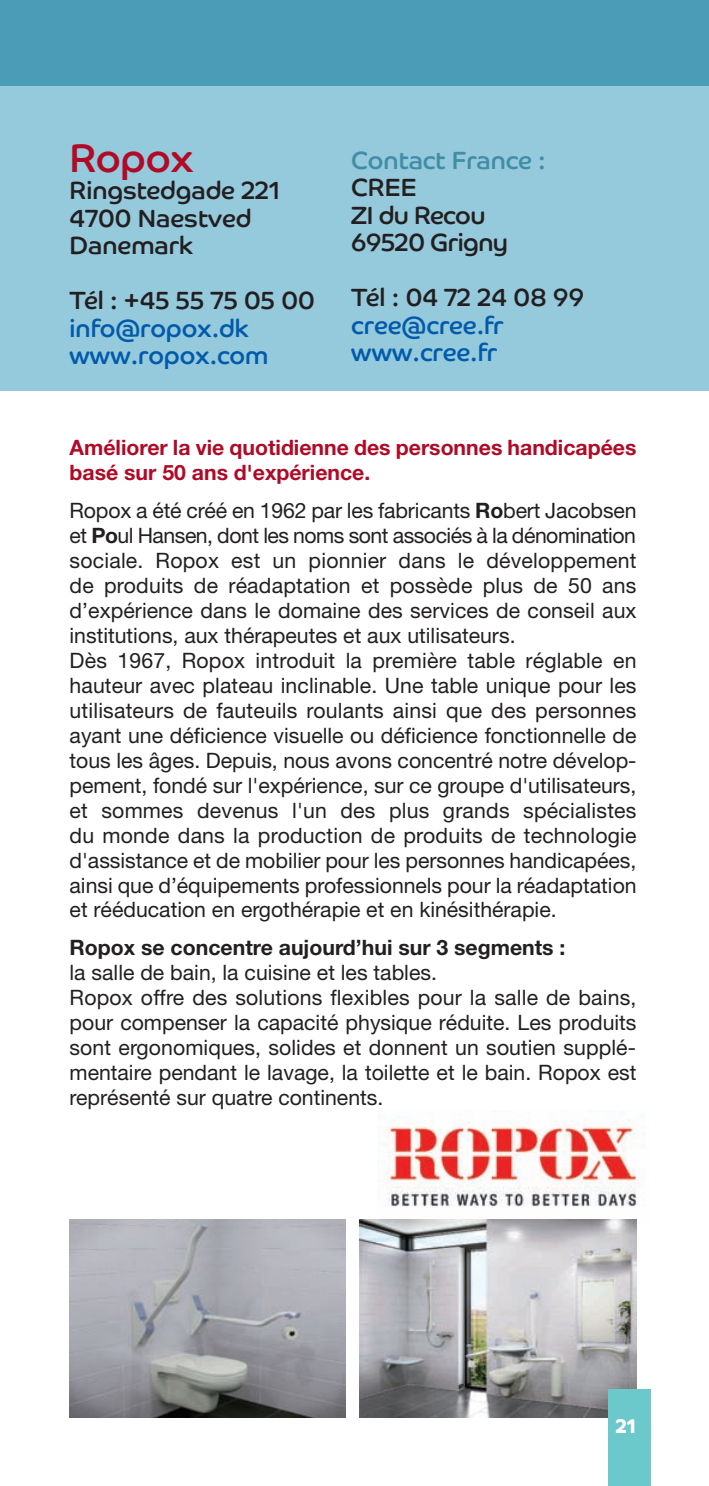
<style>
.page{position:relative;width:709px;height:1486px;background:#fff}
.page>*{position:absolute;margin:0;border:0;box-sizing:border-box;transform-origin:0 0}
.t1{font:40px "Co Headline Corp";color:#b00a27}
.t2{font:25px/27.5px "Co Headline Corp";color:#231f20}
.t3{font:25px/27.5px "Co Headline Corp";color:#015aaa}
.t4{font:25px/27.5px "Co Headline Corp";letter-spacing:-.02em;color:#231f20}
.t5{font:25px "Co Headline Corp";color:#418da6}
.t6{font:21.25px/25px "Helvetica Neue";color:#231f20}
.t7{font:700 21.25px/25px "Helvetica Neue";color:#b00a27}
.t8{font:700 21.25px "Helvetica Neue";color:#231f20}
.t9{font:700 20px "Co Headline Corp";color:#fff}
.s1{font-weight:700}
</style>
<div class="page">
<img style="left:384px;top:1120px;width:255px;height:104px">
<img style="left:70px;top:1220px;width:276px;height:198px">
<img style="left:360px;top:1219px;width:276px;height:199px">
<div style="left:608px;top:1390px;width:43px;height:96px;background:#6bc9cc"></div>
<div style="left:0;top:0;width:709px;height:390px;background:#95c9dc"></div>
<div style="left:0;top:0;width:709px;height:86px;background:#4b9db7"></div>
<h1 class="t1" style="left:70px;top:134px;width:126px">Ropox</h1>
<p class="t2" style="left:70px;top:177px;width:213px">Ringstedgade 221<br>4700 Naestved<br>Danemark</p>
<p class="t2" style="left:70px;top:287px;width:247px">Tél : +45 55 75 05 00</p>
<p class="t3" style="left:70px;top:314px;width:200px">info@ropox.dk www.ropox.com</p>
<p class="t5" style="left:351px;top:145px;width:196px">Contact France :</p>
<p class="t4" style="left:351px;top:174px;width:158px">CREE<br>ZI du Recou<br>69520 Grigny</p>
<p class="t2" style="left:351px;top:284px;width:234px">Tél : 04 72 24 08 99</p>
<p class="t3" style="left:351px;top:311px;width:154px">cree@cree.fr www.cree.fr</p>
<p class="t7" style="left:70px;top:437px;width:568px">Améliorer la vie quotidienne des personnes handicapées basé sur 50 ans d'expérience.</p>
<p class="t6" style="left:70px;top:500px;width:569px">Ropox a été créé en 1962 par les fabricants <span class="s1">Ro</span>bert Jacobsen et <span class="s1">Po</span>ul Hansen, dont les noms sont associés à la dénomination sociale. Ropox est un pionnier dans le développement de produits de réadaptation et possède plus de 50 ans d’expérience dans le domaine des services de conseil aux institutions, aux thérapeutes et aux utilisateurs.<br>Dès 1967, Ropox introduit la première table réglable en hauteur avec plateau inclinable. Une table unique pour les utilisateurs de fauteuils roulants ainsi que des personnes ayant une déficience visuelle ou déficience fonctionnelle de tous les âges. Depuis, nous avons concentré notre dévelop&shy;pement, fondé sur l'expérience, sur ce groupe d'utilisateurs, et sommes devenus l'un des plus grands spécialistes du monde dans la production de produits de technologie d'assistance et de mobilier pour les personnes handicapées, ainsi que d’équipements professionnels pour la réadaptation et rééducation en ergothérapie et en kinésithérapie.</p>
<p class="t8" style="left:70px;top:940px;width:497px">Ropox se concentre aujourd’hui sur 3 segments :</p>
<p class="t6" style="left:70px;top:962px;width:569px">la salle de bain, la cuisine et les tables.<br>Ropox offre des solutions flexibles pour la salle de bains, pour compenser la capacité physique réduite. Les produits sont ergonomiques, solides et donnent un soutien supplé&shy;mentaire pendant le lavage, la toilette et le bain. Ropox est représenté sur quatre continents.</p>
<p class="t9" style="left:616px;top:1414px;width:22px">21</p>
</div>
